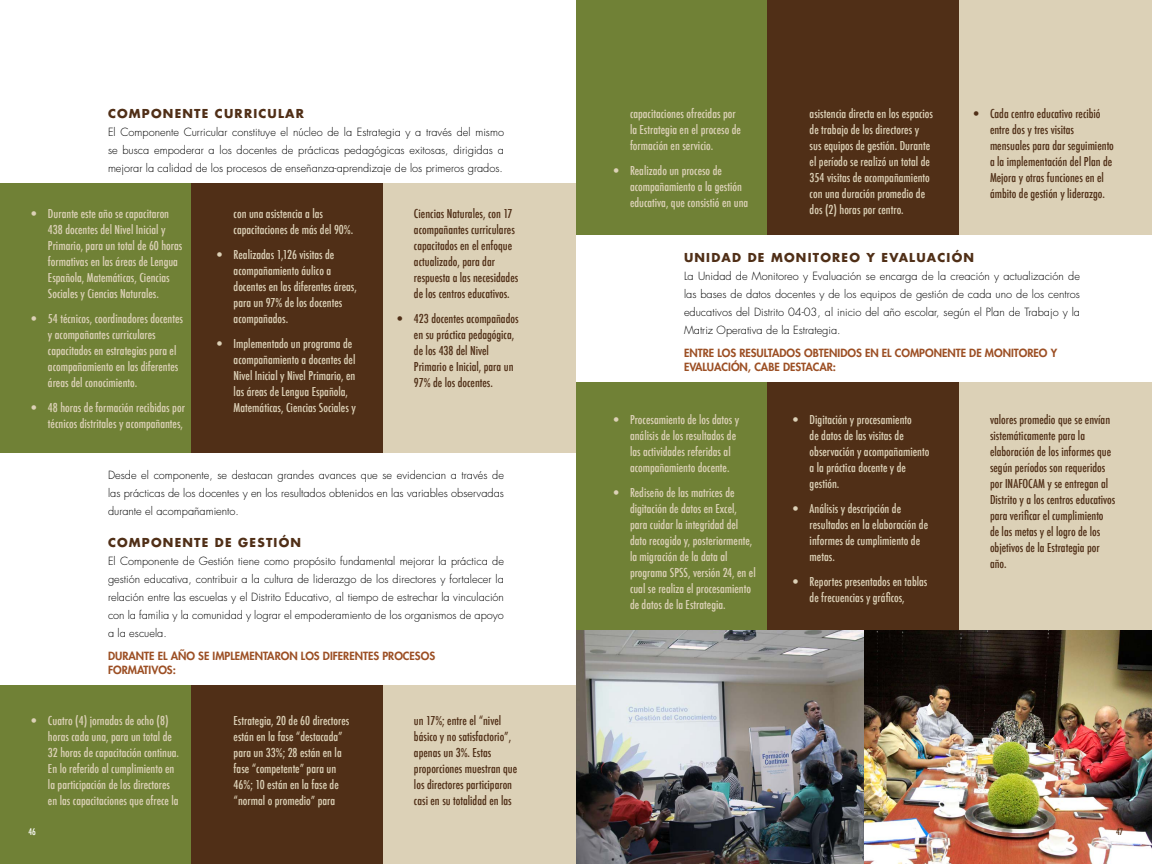
<style>
.page{position:relative;width:1152px;height:864px;background:#fff}
.page>*{position:absolute;margin:0;border:0;box-sizing:border-box;transform-origin:0 0}
.t1{font:500 condensed 12px/16px "Futura";color:#dcd1b7}
.t2{font:500 condensed 12px/16px "Futura";color:#502f17}
.t3{font:700 12px "Futura Std";letter-spacing:.1em;color:#502f17}
.t4{font:300 11px/18px "Futura";color:#000;text-align:justify}
.t5{font:800 11px/14px "Futura Std";color:#9c4f24}
.t6{font:500 condensed 9px "Futura";color:#fff}
.t7{font:500 condensed 9px "Futura";color:#502f17}
.s1{font-family:"Futura Std";font-weight:700;font-stretch:normal}
.s2{color:#502f17}
</style>
<div class="page">
<div style="left:0;top:183px;width:192px;height:270px;background:#708136"></div>
<div style="left:0;top:685px;width:192px;height:179px;background:#708136"></div>
<div style="left:192px;top:183px;width:192px;height:270px;background:#502f17"></div>
<div style="left:192px;top:685px;width:192px;height:179px;background:#502f17"></div>
<div style="left:384px;top:183px;width:192px;height:270px;background:#dcd1b7"></div>
<div style="left:384px;top:685px;width:192px;height:179px;background:#dcd1b7"></div>
<div style="left:576px;top:0;width:192px;height:235px;background:#708136"></div>
<div style="left:576px;top:382px;width:192px;height:248px;background:#708136"></div>
<div style="left:768px;top:0;width:192px;height:235px;background:#502f17"></div>
<div style="left:768px;top:382px;width:192px;height:248px;background:#502f17"></div>
<div style="left:960px;top:0;width:192px;height:235px;background:#dcd1b7"></div>
<div style="left:960px;top:382px;width:192px;height:248px;background:#dcd1b7"></div>
<img style="left:576px;top:630px;width:576px;height:234px">
<p class="t3" style="left:108px;top:105px;width:197px">COMPONENTE CURRICULAR</p>
<p class="t4" style="left:108px;top:123px;width:398px">El Componente Curricular constituye el núcleo de la Estrategia y a través del mismo se busca empoderar a los docentes de prácticas pedagógicas exitosas, dirigidas a mejorar la calidad de los procesos de enseñanza-aprendizaje de los primeros grados.</p>
<p class="t1" style="left:48px;top:206px;width:136px;text-indent:-18px"><span class="s1">•</span> Durante este año se capacitaron 438 docentes del Nivel Inicial y Primario, para un total de 60 horas formativas en las áreas de Lengua Española, Matemáticas, Ciencias Sociales y Ciencias Naturales.</p>
<p class="t1" style="left:48px;top:311px;width:137px;text-indent:-18px"><span class="s1">•</span> 54 técnicos, coordinadores docentes y acompañantes curriculares capacitados en estrategias para el acompañamiento en las diferentes áreas del conocimiento.</p>
<p class="t1" style="left:30px;top:400px;width:156px;text-align:right"><span class="s1">•</span> 48 horas de formación recibidas por técnicos distritales y acompañantes,</p>
<p class="t2" style="left:414px;top:206px;width:106px">Ciencias Naturales, con 17 acompañantes curriculares capacitados en el enfoque actualizado, para dar respuesta a las necesidades de los centros educativos.</p>
<p class="t2" style="left:414px;top:311px;width:106px;text-indent:-18px"><span class="s1">•</span> 423 docentes acompañados en su práctica pedagógica, de los 438 del Nivel<br>Primario e Inicial, para un<br>97% de los docentes.</p>
<p class="t1" style="left:234px;top:206px;width:121px">con una asistencia a las capacitaciones de más del 90%.</p>
<p class="t1" style="left:234px;top:247px;width:125px;text-indent:-18px"><span class="s1">•</span> Realizadas 1,126 visitas de acompañamiento áulico a docentes en las diferentes áreas, para un 97% de los docentes acompañados.</p>
<p class="t1" style="left:234px;top:336px;width:124px;text-indent:-18px"><span class="s1">•</span> Implementado un programa de acompañamiento a docentes del<br>Nivel Inicial y Nivel Primario, en las áreas de Lengua Española,<br>Matemáticas, Ciencias Sociales y</p>
<p class="t4" style="left:108px;top:466px;width:397px">Desde el componente, se destacan grandes avances que se evidencian a través de las prácticas de los docentes y en los resultados obtenidos en las variables observadas durante el acompañamiento.</p>
<p class="t3" style="left:108px;top:535px;width:195px">COMPONENTE DE GESTIÓN</p>
<p class="t4" style="left:108px;top:552px;width:398px">El Componente de Gestión tiene como propósito fundamental mejorar la práctica de gestión educativa, contribuir a la cultura de liderazgo de los directores y fortalecer la relación entre las escuelas y el Distrito Educativo, al tiempo de estrechar la vinculación con la familia y la comunidad y lograr el empoderamiento de los organismos de apoyo a la escuela.</p>
<p class="t5" style="left:108px;top:649px;width:329px">DURANTE EL AÑO SE IMPLEMENTARON LOS DIFERENTES PROCESOS<br>FORMATIVOS:</p>
<p class="t1" style="left:48px;top:713px;width:133px;text-indent:-18px"><span class="s1">•</span> Cuatro (4) jornadas de ocho (8) horas cada una, para un total de 32 horas de capacitación continua.<br>En lo referido al cumplimiento en la participación de los directores en las capacitaciones que ofrece la</p>
<p class="t1" style="left:234px;top:713px;width:117px">Estrategia, 20 de 60 directores están en la fase “destacada” para un 33%; 28 están en la fase “competente” para un<br>46%; 10 están en la fase de “normal o promedio” para</p>
<p class="t2" style="left:414px;top:713px;width:105px">un 17%; entre el “nivel básico y no satisfactorio”, apenas un 3%. Estas proporciones muestran que los directores participaron casi en su totalidad en las</p>
<p class="t1" style="left:630px;top:106px;width:112px">capacitaciones ofrecidas por la Estrategia en el proceso de formación en servicio.</p>
<p class="t1" style="left:630px;top:163px;width:120px;text-indent:-18px"><span class="s1">•</span> Realizado un proceso de acompañamiento a la gestión educativa, que consistió en una</p>
<p class="t1" style="left:810px;top:106px;width:125px">asistencia directa en los espacios de trabajo de los directores y sus equipos de gestión. Durante el período se realizó un total de<br>354 visitas de acompañamiento con una duración promedio de dos (2) horas por centro.</p>
<p class="t2" style="left:990px;top:106px;width:125px;text-indent:-18px"><span class="s1">•</span> Cada centro educativo recibió entre dos y tres visitas mensuales para dar seguimiento a la implementación del Plan de<br>Mejora y otras funciones en el ámbito de gestión y liderazgo.</p>
<p class="t3" style="left:684px;top:250px;width:292px">UNIDAD DE MONITOREO Y EVALUACIÓN</p>
<p class="t4" style="left:684px;top:268px;width:398px">La Unidad de Monitoreo y Evaluación se encarga de la creación y actualización de las bases de datos docentes y de los equipos de gestión de cada uno de los centros educativos del Distrito 04-03, al inicio del año escolar, según el Plan de Trabajo y la Matriz Operativa de la Estrategia.</p>
<p class="t5" style="left:684px;top:346px;width:375px">ENTRE LOS RESULTADOS OBTENIDOS EN EL COMPONENTE DE MONITOREO Y<br>EVALUACIÓN, CABE DESTACAR:</p>
<p class="t1" style="left:630px;top:412px;width:111px;text-indent:-18px"><span class="s1">•</span> Procesamiento de los datos y análisis de los resultados de las actividades referidas al acompañamiento docente.</p>
<p class="t1" style="left:630px;top:485px;width:127px;text-indent:-18px"><span class="s1">•</span> Rediseño de las matrices de digitación de datos en Excel, para cuidar la integridad del dato recogido y, posteriormente, la migración de la data al programa SPSS, versión 24, en el cual se realiza el procesamiento de datos de la Estrategia.</p>
<p class="t1" style="left:810px;top:412px;width:121px;text-indent:-18px"><span class="s1">•</span> Digitación y procesamiento<br>de datos de las visitas de observación y acompañamiento a la práctica docente y de gestión.</p>
<p class="t1" style="left:810px;top:500px;width:120px;text-indent:-18px"><span class="s1">•</span> Análisis y descripción de resultados en la elaboración de informes de cumplimiento de metas.</p>
<p class="t1" style="left:792px;top:573px;width:137px;text-align:center"><span class="s1">•</span> Reportes presentados en tablas de frecuencias y gráficos, <span class="s2">en</span></p>
<p class="t2" style="left:990px;top:411px;width:123px">valores promedio que se envían sistemáticamente para la elaboración de los informes que según períodos son requeridos por INAFOCAM</p>
<p class="t2" style="left:990px;top:475px;width:127px;text-indent:57px">y se entregan al<br>Distrito y a los centros educativos para verificar el cumplimiento de las metas y el logro de los objetivos de la Estrategia por año.</p>
<p class="t6" style="left:29px;top:826px;width:9px">46</p>
<p class="t7" style="left:1116px;top:826px;width:9px">47</p>
</div>
